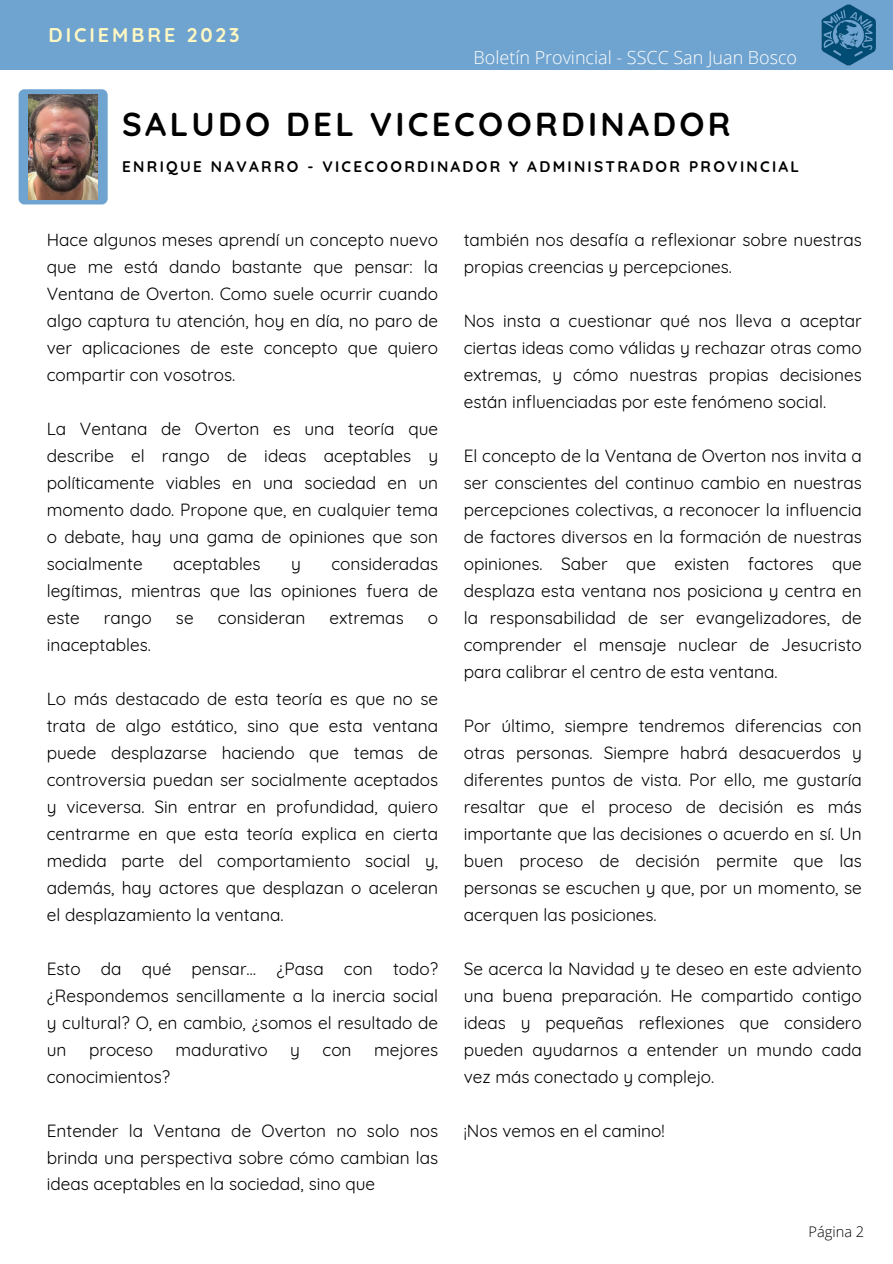
<style>
.page{position:relative;width:893px;height:1264px;background:#fff}
.page>*{position:absolute;margin:0;border:0;box-sizing:border-box;transform-origin:0 0}
.t1{font:700 33px "Quicksand";letter-spacing:.1em;color:#000}
.t2{font:700 19.8px "Quicksand";letter-spacing:.15em;color:#fff8c2}
.t3{font:300 18px "Open Sans";color:#fff}
.t4{font:17.25px/27px "Quicksand";color:#000;text-align:justify}
.t5{font:700 15.3px "Quicksand";letter-spacing:.15em;color:#000}
.t6{font:300 14.55px "Open Sans";color:#000}
</style>
<div class="page">
<div style="left:0;top:1px;width:892px;height:69px;background:#70a4d0"></div>
<div style="left:19px;top:89px;width:89px;height:115px;background:#70a4d0;border-radius:6px"></div>
<img style="left:821px;top:5px;width:55px;height:61px">
<img style="left:28px;top:94px;width:70px;height:106px">
<p class="t2" style="left:49px;top:22px;width:192px">DICIEMBRE 2023</p>
<p class="t3" style="left:473px;top:45px;width:325px">Boletín Provincial - SSCC San Juan Bosco</p>
<p class="t1" style="left:122px;top:103px;width:610px">SALUDO DEL VICECOORDINADOR</p>
<p class="t5" style="left:122px;top:156px;width:678px">ENRIQUE NAVARRO - VICECOORDINADOR Y ADMINISTRADOR PROVINCIAL</p>
<p class="t4" style="left:47px;top:226px;width:393px">Hace algunos meses aprendí un concepto nuevo que me está dando bastante que pensar: la Ventana de Overton. Como suele ocurrir cuando algo captura tu atención, hoy en día, no paro de ver aplicaciones de este concepto que quiero compartir con vosotros.</p>
<p class="t4" style="left:47px;top:415px;width:393px">La Ventana de Overton es una teoría que describe el rango de ideas aceptables y políticamente viables en una sociedad en un momento dado. Propone que, en cualquier tema o debate, hay una gama de opiniones que son socialmente</p>
<p class="t4" style="left:47px;top:549px;width:393px;text-indent:285px">consideradas legítimas, mientras que las opiniones fuera de este</p>
<p class="t4" style="left:173px;top:549px;width:89px">aceptables</p>
<p class="t4" style="left:291px;top:549px;width:11px">y</p>
<p class="t4" style="left:104px;top:603px;width:49px">rango</p>
<p class="t4" style="left:176px;top:603px;width:19px">se</p>
<p class="t4" style="left:218px;top:603px;width:89px">consideran</p>
<p class="t4" style="left:329px;top:603px;width:76px">extremas</p>
<p class="t4" style="left:428px;top:603px;width:12px">o</p>
<p class="t4" style="left:47px;top:630px;width:106px">inaceptables.</p>
<p class="t4" style="left:47px;top:684px;width:393px">Lo más destacado de esta teoría es que no se trata de algo estático, sino que esta ventana puede desplazarse haciendo que temas de controversia puedan ser socialmente aceptados y viceversa. Sin entrar en profundidad, quiero centrarme en que esta teoría explica en cierta medida parte del comportamiento social y, además, hay actores que desplazan o aceleran el desplazamiento la ventana.</p>
<p class="t4" style="left:47px;top:954px;width:393px">Esto da qué pensar… ¿Pasa con todo? ¿Respondemos sencillamente a la inercia social y cultural? O, en cambio, ¿somos el resultado de un</p>
<p class="t4" style="left:89px;top:1035px;width:66px">proceso</p>
<p class="t4" style="left:175px;top:1035px;width:94px">madurativo</p>
<p class="t4" style="left:290px;top:1035px;width:11px">y</p>
<p class="t4" style="left:322px;top:1035px;width:31px">con</p>
<p class="t4" style="left:374px;top:1035px;width:65px">mejores</p>
<p class="t4" style="left:47px;top:1062px;width:125px">conocimientos?</p>
<p class="t4" style="left:47px;top:1116px;width:393px">Entender la Ventana de Overton no solo nos brinda una perspectiva sobre cómo cambian las ideas aceptables en la sociedad, sino que</p>
<p class="t4" style="left:463px;top:226px;width:399px">también nos desafía a reflexionar sobre nuestras propias creencias y percepciones.</p>
<p class="t4" style="left:463px;top:307px;width:399px">Nos insta a cuestionar qué nos lleva a aceptar ciertas ideas como válidas y rechazar otras como extremas, y cómo nuestras propias decisiones están influenciadas por este fenómeno social.</p>
<p class="t4" style="left:463px;top:442px;width:399px">El concepto de la Ventana de Overton nos invita a ser conscientes del continuo cambio en nuestras percepciones colectivas, a reconocer la influencia de factores diversos en la formación de nuestras opiniones. Saber que existen factores que desplaza esta ventana nos posiciona y centra en la responsabilidad de ser evangelizadores, de comprender el mensaje nuclear de Jesucristo para calibrar el centro de esta ventana.</p>
<p class="t4" style="left:463px;top:711px;width:399px">Por último, siempre tendremos diferencias con otras personas. Siempre habrá desacuerdos y diferentes puntos de vista. Por ello, me gustaría resaltar que el proceso de decisión es más importante que las decisiones o acuerdo en sí. Un buen proceso de decisión permite que las personas se escuchen y que, por un momento, se acerquen las posiciones.</p>
<p class="t4" style="left:463px;top:954px;width:399px">Se acerca la Navidad y te deseo en este adviento una buena preparación. He compartido contigo ideas y pequeñas reflexiones que considero pueden ayudarnos a entender un mundo cada vez más conectado y complejo.</p>
<p class="t4" style="left:463px;top:1116px;width:202px">¡Nos vemos en el camino!</p>
<p class="t6" style="left:808px;top:1221px;width:57px">Página 2</p>
</div>
